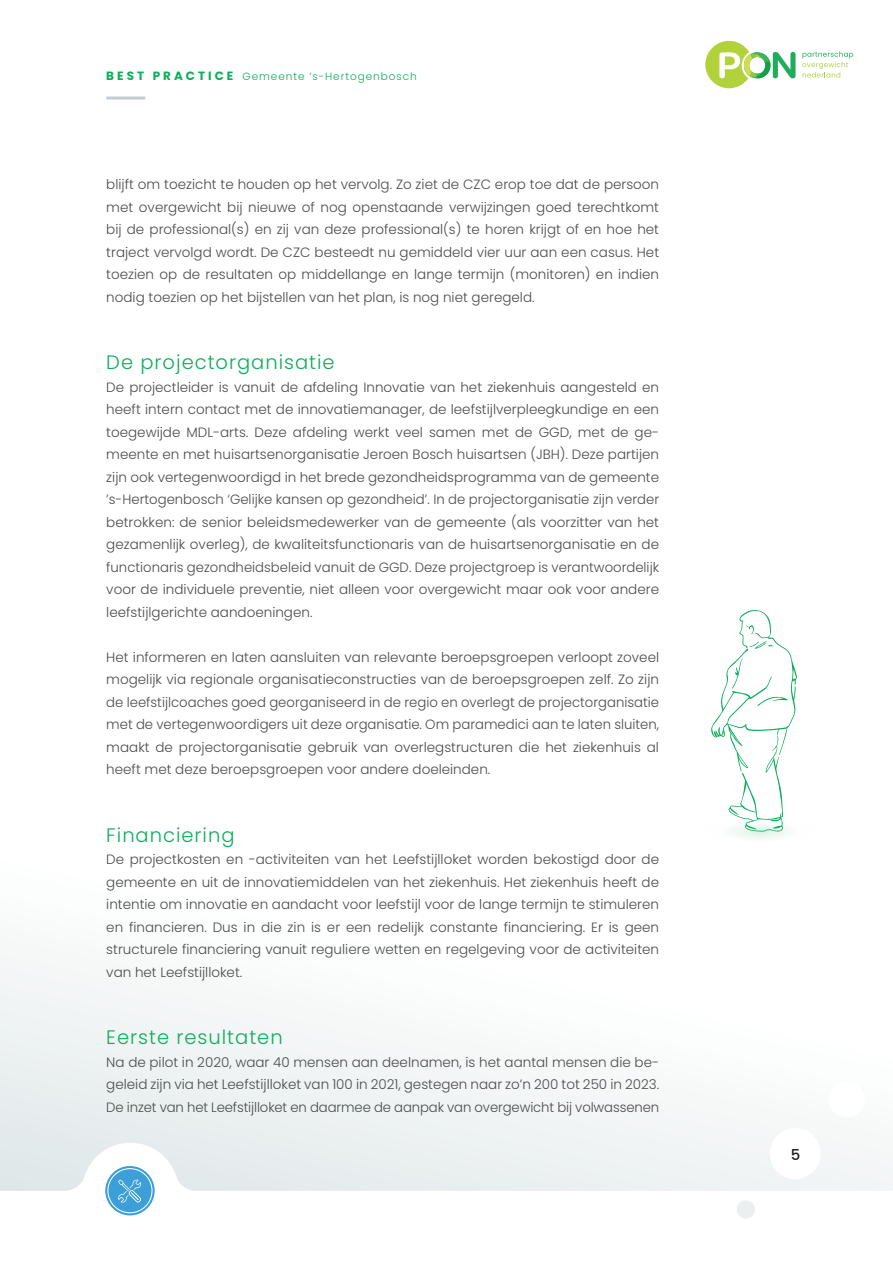
<style>
.page{position:relative;width:893px;height:1263px;background:#fff}
.page>*{position:absolute;margin:0;border:0;box-sizing:border-box;transform-origin:0 0}
.t1{font:300 19.5px "Poppins";letter-spacing:.05em;color:#0bae5b}
.t2{font:500 15px "Poppins";color:#231f20}
.t3{font:300 13.5px/22.5px "Poppins";color:#4b4c4d;text-align:justify}
.t4{font:300 10.5px "Poppins";letter-spacing:.09em;color:#0bae5b}
.s1{font-weight:700;font-size:12px}
</style>
<div class="page">
<svg style="left:802px;top:51px;width:51px;height:27px"></svg>
<svg style="left:705px;top:41px;width:90px;height:47px"></svg>
<svg style="left:0;top:961px;width:893px;height:230px"></svg>
<svg style="left:736px;top:1079px;width:131px;height:140px"></svg>
<div style="left:108px;top:1169px;width:43px;height:43px;background:#3c9fd8;border-radius:50%"></div>
<div style="left:105px;top:1166px;width:50px;height:49px;border:2px solid #3c9fd8;border-radius:50%"></div>
<svg style="left:118px;top:1179px;width:24px;height:24px"></svg>
<div style="left:774px;top:1132px;width:43px;height:43px;background:#fff;border-radius:50%"></div>
<div style="left:774px;top:1132px;width:43px;height:43px;border:1px solid #fff;border-radius:50%"></div>
<hr style="left:106px;top:97px;width:39px;height:3px;background:#bfd0d4">
<svg style="left:711px;top:610px;width:86px;height:229px"></svg>
<p class="t4" style="left:106px;top:71px;width:312px"><span class="s1">B E S T P R A C T I C E</span> Gemeente ’s-Hertogenbosch</p>
<p class="t3" style="left:106px;top:173px;width:554px">blijft om toezicht te houden op het vervolg. Zo ziet de CZC erop toe dat de persoon met overgewicht bij nieuwe of nog openstaande verwijzingen goed terechtkomt bij de professional(s) en zij van deze professional(s) te horen krijgt of en hoe het traject vervolgd wordt. De CZC besteedt nu gemiddeld vier uur aan een casus. Het toezien op de resultaten op middellange en lange termijn (monitoren) en indien nodig toezien op het bijstellen van het plan, is nog niet geregeld.</p>
<h1 class="t1" style="left:106px;top:351px;width:230px">De projectorganisatie</h1>
<p class="t3" style="left:106px;top:376px;width:554px">De projectleider is vanuit de afdeling Innovatie van het ziekenhuis aangesteld en heeft intern contact met de innovatiemanager, de leefstijlverpleegkundige en een toegewijde MDL-arts. Deze afdeling werkt veel samen met de GGD, met de ge&shy;meente en met huisartsenorganisatie Jeroen Bosch huisartsen (JBH). Deze partijen zijn ook vertegenwoordigd in het brede gezondheidsprogramma van de gemeente ’s-Hertogenbosch ‘Gelijke kansen op gezondheid’. In de projectorganisatie zijn verder betrokken: de senior beleidsmedewerker van de gemeente (als voorzitter van het gezamenlijk overleg), de kwaliteitsfunctionaris van de huisartsenorganisatie en de functionaris gezondheidsbeleid vanuit de GGD. Deze projectgroep is verantwoordelijk voor de individuele preventie, niet alleen voor overgewicht maar ook voor andere leefstijlgerichte aandoeningen.</p>
<p class="t3" style="left:106px;top:646px;width:554px">Het informeren en laten aansluiten van relevante beroepsgroepen verloopt zoveel mogelijk via regionale organisatieconstructies van de beroepsgroepen zelf. Zo zijn de leefstijlcoaches goed georganiseerd in de regio en overlegt de projectorganisatie met de vertegenwoordigers uit deze organisatie. Om paramedici aan te laten sluiten, maakt de projectorganisatie gebruik van overlegstructuren die het ziekenhuis al heeft met deze beroepsgroepen voor andere doeleinden.</p>
<h1 class="t1" style="left:106px;top:823px;width:130px">Financiering</h1>
<p class="t3" style="left:106px;top:848px;width:554px">De projectkosten en -activiteiten van het Leefstijlloket worden bekostigd door de gemeente en uit de innovatiemiddelen van het ziekenhuis. Het ziekenhuis heeft de intentie om innovatie en aandacht voor leefstijl voor de lange termijn te stimuleren en financieren. Dus in die zin is er een redelijk constante financiering. Er is geen structurele financiering vanuit reguliere wetten en regelgeving voor de activiteiten van het Leefstijlloket.</p>
<h1 class="t1" style="left:106px;top:1026px;width:178px">Eerste resultaten</h1>
<p class="t3" style="left:106px;top:1051px;width:554px">Na de pilot in 2020, waar 40 mensen aan deelnamen, is het aantal mensen die be&shy;geleid zijn via het Leefstijlloket van 100 in 2021, gestegen naar zo’n 200 tot 250 in 2023.<br>De inzet van het Leefstijlloket en daarmee de aanpak van overgewicht bij volwassenen</p>
<p class="t2" style="left:791px;top:1146px;width:11px">5</p>
</div>
